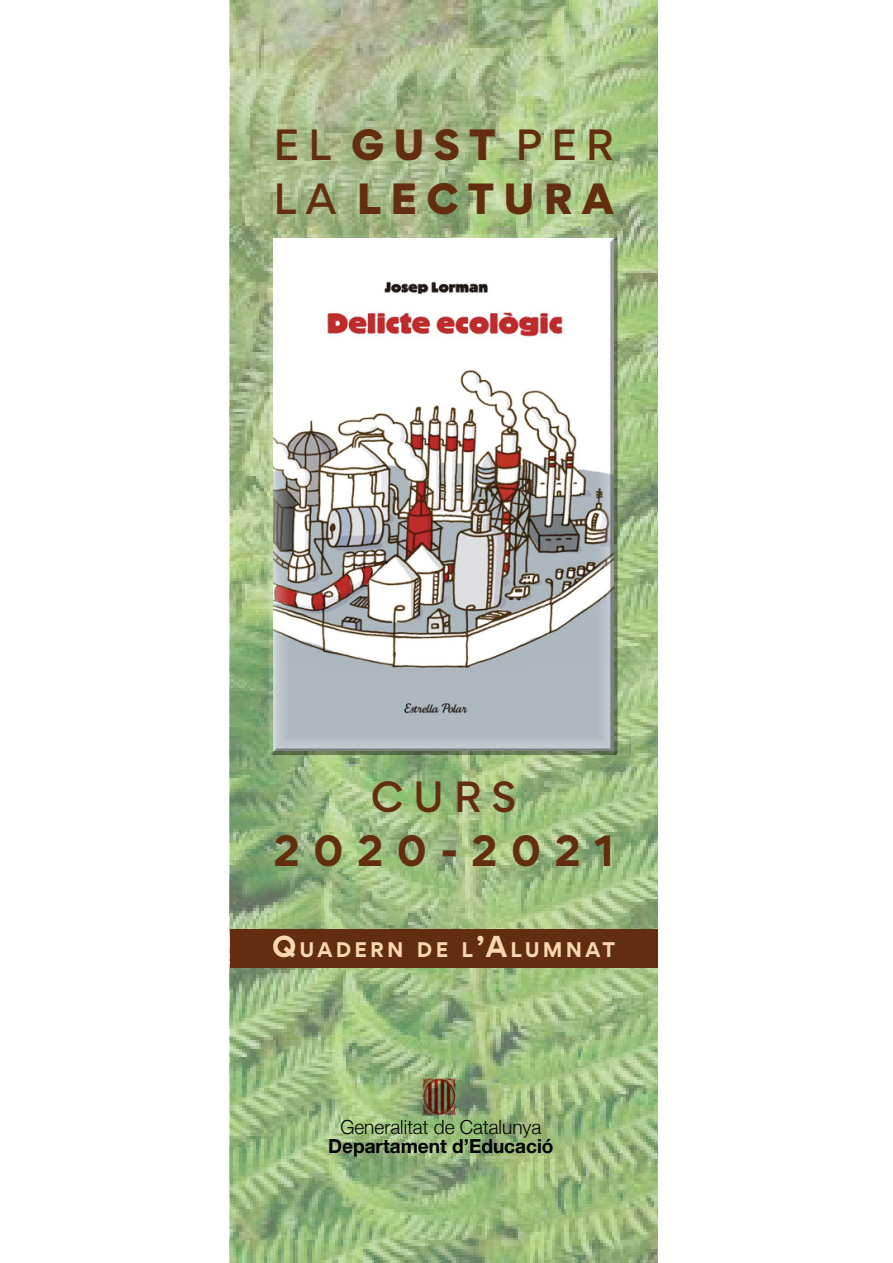
<style>
.page{position:relative;width:893px;height:1263px;background:#fff}
.page>*{position:absolute;margin:0;border:0;box-sizing:border-box;transform-origin:0 0}
.t1{font:900 39px/54.3px "Gordita";letter-spacing:.24em;color:#622e0e}
.t2{font:700 39px/54.3px "Gordita";letter-spacing:.35em;color:#622e0e;text-align:center}
.t3{font:300 19.5px/18.8px "Helvetica Neue";color:#000;text-align:center}
.t4{font:700 18.9px "Gordita";letter-spacing:.17em;color:#fbd8b0}
.s1{font-weight:500}
.s2{font-size:27px}
.s3{font-weight:700}
</style>
<div class="page">
<img style="left:230px;top:1px;width:428px;height:1262px">
<img style="left:423px;top:1079px;width:34px;height:36px">
<div style="left:230px;top:929px;width:428px;height:39px;background:#622e0e"></div>
<div style="left:252px;top:218px;width:384px;height:543px;background:#fff;opacity:.75"></div>
<div style="left:271px;top:235px;width:347px;height:519px;background:#000;opacity:.75"></div>
<p class="t1" style="left:274px;top:116px;width:342px"><span class="s1">EL</span> GUST <span class="s1">PER<br>LA</span> LECTURA</p>
<p class="t2" style="left:274px;top:768px;width:342px"><span class="s1">CURS<br></span>2020-2021</p>
<p class="t4" style="left:272px;top:935px;width:345px"><span class="s2">Q</span>UADERN DE L<span class="s2">’A</span>LUMNAT</p>
<p class="t3" style="left:328px;top:1116px;width:227px">Generalitat de Catalunya<br><span class="s3">Departament d’Educació</span></p>
</div>
